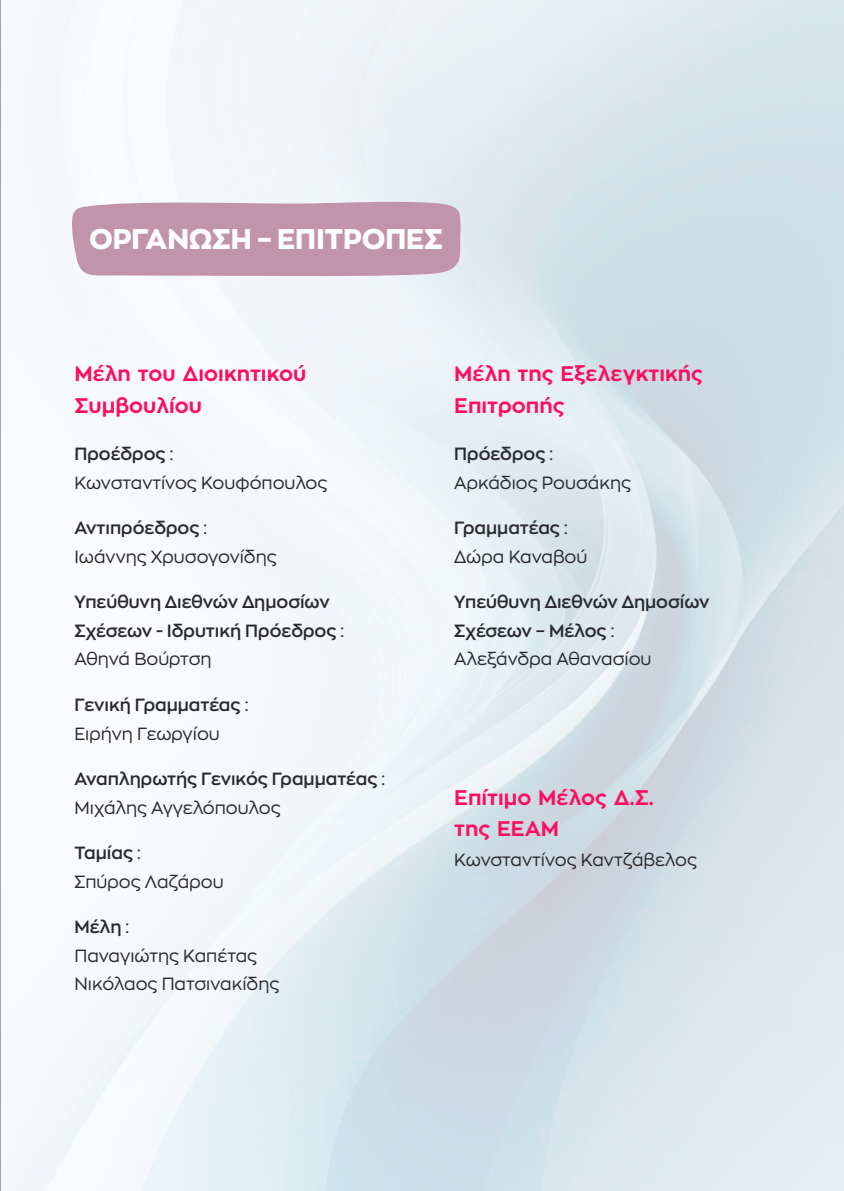
<style>
.page{position:relative;width:844px;height:1191px;background:#fff}
.page>*{position:absolute;margin:0;border:0;box-sizing:border-box;transform-origin:0 0}
.t1{font:800 28px "Zona Pro";color:#fefefe}
.t2{font:700 21px/31.7px "Zona Pro";color:#ff0d5f}
.t3{font:17.5px/28.9px "Zona Pro";color:#2a2a2d}
.t4{font:600 17.5px/28.9px "Zona Pro";color:#2a2a2d}
.s1{font-weight:600}
.s2{font-weight:400}
</style>
<div class="page">
<svg style="left:71px;top:200px;width:390px;height:76px;background:#c49aae"></svg>
<h1 class="t1" style="left:89px;top:226px;width:355px">ΟΡΓΑΝΩΣΗ – ΕΠΙΤΡΟΠΕΣ</h1>
<p class="t2" style="left:74px;top:359px;width:233px">Μέλη του Διοικητικού<br>Συμβουλίου</p>
<p class="t3" style="left:74px;top:439px;width:254px"><span class="s1">Προέδρος</span> :<br>Κωνσταντίνος Κουφόπουλος</p>
<p class="t3" style="left:74px;top:513px;width:203px"><span class="s1">Αντιπρόεδρος</span> :<br>Ιωάννης Χρυσογονίδης</p>
<p class="t4" style="left:74px;top:588px;width:271px">Υπεύθυνη Διεθνών Δημοσίων<br>Σχέσεων - Ιδρυτική Πρόεδρος <span class="s2">:<br>Αθηνά Βούρτση</span></p>
<p class="t4" style="left:74px;top:690px;width:175px">Γενική Γραμματέας <span class="s2">:<br>Ειρήνη Γεωργίου</span></p>
<p class="t4" style="left:74px;top:764px;width:312px">Αναπληρωτής Γενικός Γραμματέας <span class="s2">:<br>Μιχάλης Αγγελόπουλος</span></p>
<p class="t3" style="left:74px;top:838px;width:151px"><span class="s1">Ταμίας</span> :<br>Σπύρος Λαζάρου</p>
<p class="t3" style="left:74px;top:912px;width:206px"><span class="s1">Μέλη</span> :<br>Παναγιώτης Καπέτας<br>Νικόλαος Πατσινακίδης</p>
<p class="t2" style="left:454px;top:359px;width:250px">Μέλη της Εξελεγκτικής<br>Επιτροπής</p>
<p class="t3" style="left:454px;top:439px;width:178px"><span class="s1">Πρόεδρος</span> :<br>Αρκάδιος Ρουσάκης</p>
<p class="t3" style="left:454px;top:513px;width:135px"><span class="s1">Γραμματέας</span> :<br>Δώρα Καναβού</p>
<p class="t4" style="left:454px;top:588px;width:257px">Υπεύθυνη Διεθνών Δημοσίων<br>Σχέσεων – Μέλος <span class="s2">:<br>Αλεξάνδρα Αθανασίου</span></p>
<p class="t2" style="left:454px;top:782px;width:201px">Επίτιμο Μέλος Δ.Σ. της ΕΕΑΜ</p>
<p class="t3" style="left:454px;top:846px;width:244px">Κωνσταντίνος Καντζάβελος</p>
</div>
